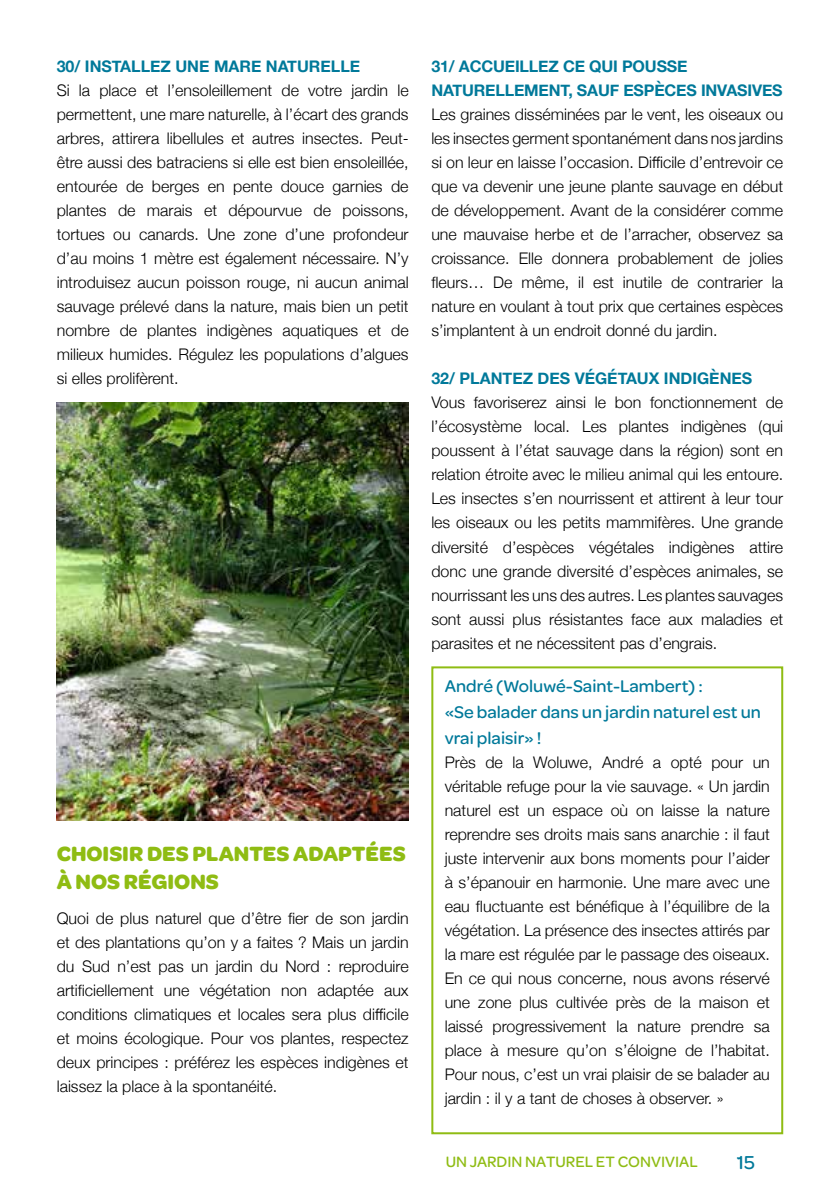
<style>
.page{position:relative;width:840px;height:1191px;background:#fff}
.page>*{position:absolute;margin:0;border:0;box-sizing:border-box;transform-origin:0 0}
.t1{font:700 22px/28px "Omnes";color:#8fbc13}
.t2{font:500 20px "Omnes";color:#00799a}
.t3{font:500 18px/26px "Omnes";color:#00799a}
.t4{font:300 16px/24px "Helvetica Neue";color:#000;text-align:justify}
.t5{font:700 16px/24px "Helvetica Neue";letter-spacing:-.01em;color:#00799a}
.t6{font:500 16px "Omnes";color:#8fbc13}
</style>
<div class="page">
<div style="left:431px;top:666px;width:351px;height:468px;border:2px solid #8fbc13"></div>
<img style="left:57px;top:403px;width:351px;height:418px">
<p class="t5" style="left:57px;top:55px;width:305px">30/ INSTALLEZ UNE MARE NATURELLE</p>
<p class="t4" style="left:57px;top:77px;width:353px">Si la place et l’ensoleillement de votre jardin le permettent, une mare naturelle, à l’écart des grands arbres, attirera libellules et autres insectes. Peut&shy;être aussi des batraciens si elle est bien ensoleillée, entourée de berges en pente douce garnies de plantes de marais et dépourvue de poissons, tortues ou canards. Une zone d’une profondeur d’au moins 1 mètre est également nécessaire. N’y introduisez aucun poisson rouge, ni aucun animal sauvage prélevé dans la nature, mais bien un petit nombre de plantes indigènes aquatiques et de milieux humides. Régulez les populations d’algues si elles prolifèrent.</p>
<h1 class="t1" style="left:57px;top:838px;width:350px">CHOISIR DES PLANTES ADAPTÉES<br>À NOS RÉGIONS</h1>
<p class="t4" style="left:57px;top:905px;width:353px">Quoi de plus naturel que d’être fier de son jardin et des plantations qu’on y a faites ? Mais un jardin du Sud n’est pas un jardin du Nord : reproduire artificiellement une végétation non adaptée aux conditions climatiques et locales sera plus difficile et moins écologique. Pour vos plantes, respectez deux principes : préférez les espèces indigènes et laissez la place à la spontanéité.</p>
<p class="t5" style="left:431px;top:55px;width:352px">31/ ACCUEILLEZ CE QUI POUSSE<br>NATURELLEMENT, SAUF ESPÈCES INVASIVES</p>
<p class="t4" style="left:431px;top:101px;width:353px">Les graines disséminées par le vent, les oiseaux ou les insectes germent spontanément dans nos jardins si on leur en laisse l’occasion. Difficile d’entrevoir ce que va devenir une jeune plante sauvage en début de développement. Avant de la considérer comme une mauvaise herbe et de l’arracher, observez sa croissance. Elle donnera probablement de jolies fleurs… De même, il est inutile de contrarier la nature en voulant à tout prix que certaines espèces s’implantent à un endroit donné du jardin.</p>
<p class="t5" style="left:431px;top:367px;width:322px">32/ PLANTEZ DES VÉGÉTAUX INDIGÈNES</p>
<p class="t4" style="left:431px;top:389px;width:353px">Vous favoriserez ainsi le bon fonctionnement de l’écosystème local. Les plantes indigènes (qui poussent à l’état sauvage dans la région) sont en relation étroite avec le milieu animal qui les entoure.<br>Les insectes s’en nourrissent et attirent à leur tour les oiseaux ou les petits mammifères. Une grande diversité d’espèces végétales indigènes attire donc une grande diversité d’espèces animales, se nourrissant les uns des autres. Les plantes sauvages sont aussi plus résistantes face aux maladies et parasites et ne nécessitent pas d’engrais.</p>
<p class="t3" style="left:444px;top:672px;width:317px">André (Woluwé-Saint-Lambert) :<br>«Se balader dans un jardin naturel est un vrai plaisir» !</p>
<p class="t4" style="left:444px;top:749px;width:326px">Près de la Woluwe, André a opté pour un véritable refuge pour la vie sauvage. « Un jardin naturel est un espace où on laisse la nature reprendre ses droits mais sans anarchie : il faut juste intervenir aux bons moments pour l’aider à s’épanouir en harmonie. Une mare avec une eau fluctuante est bénéfique à l’équilibre de la végétation. La présence des insectes attirés par la mare est régulée par le passage des oiseaux.<br>En ce qui nous concerne, nous avons réservé une zone plus cultivée près de la maison et laissé progressivement la nature prendre sa place à mesure qu’on s’éloigne de l’habitat.<br>Pour nous, c’est un vrai plaisir de se balader au jardin : il y a tant de choses à observer. »</p>
<p class="t6" style="left:445px;top:1150px;width:253px">UN JARDIN NATUREL ET CONVIVIAL</p>
<p class="t2" style="left:736px;top:1148px;width:20px">15</p>
</div>
